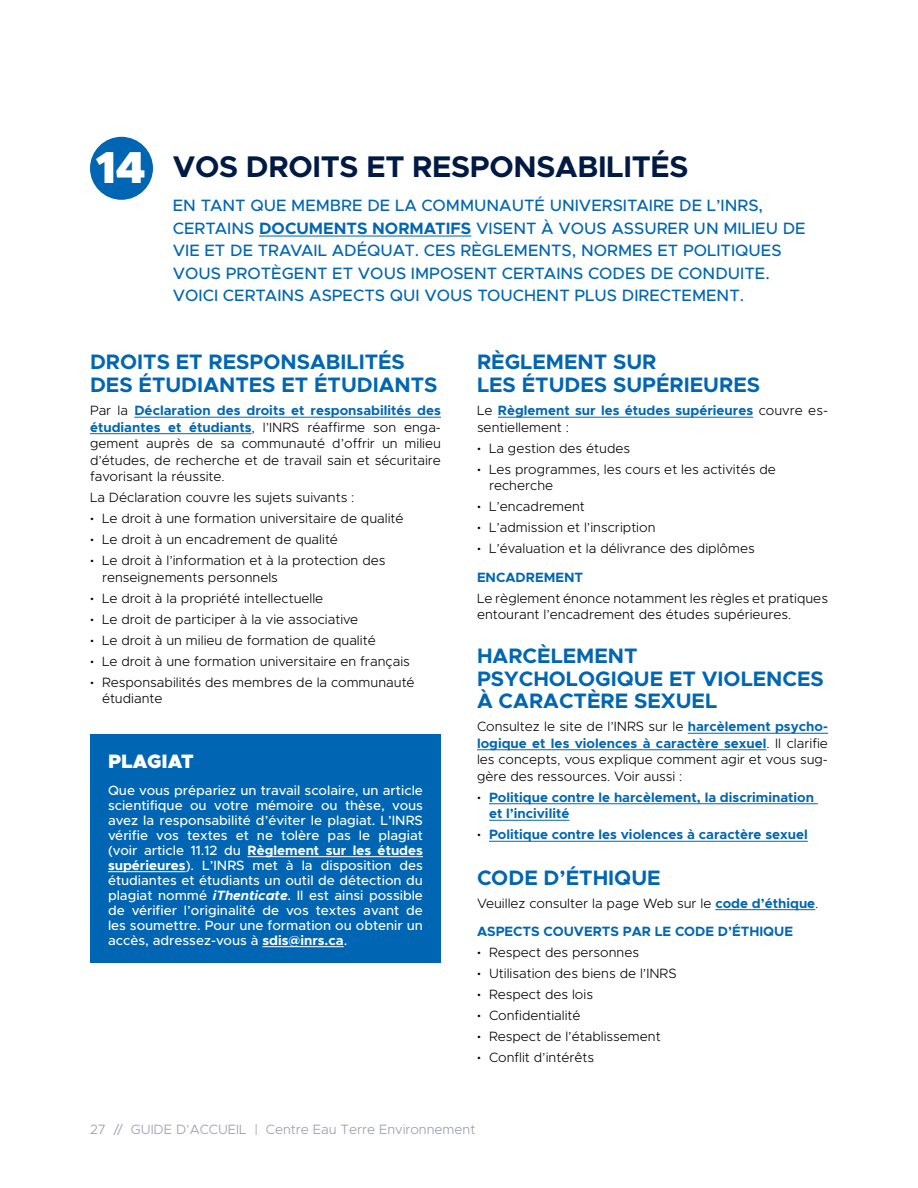
<style>
.page{position:relative;width:918px;height:1188px;background:#fff}
.page>*{position:absolute;margin:0;border:0;box-sizing:border-box;transform-origin:0 0}
.t1{font:900 45px "Metropolis";color:#fff}
.t2{font:700 30px "Metropolis";letter-spacing:-.01em;color:#001a44}
.t3{font:700 21px/22.6px "Metropolis";color:#0066b3}
.t4{font:900 19.5px "Metropolis";color:#fff}
.t5{font:500 16.5px/22.5px "Metropolis";color:#0066b3}
.t6{font:300 13.5px/21px "Metropolis";color:#000}
.t7{font:500 13.5px/15px "Metropolis";color:#fff;text-align:justify}
.t8{font:700 13.5px/16.5px "Metropolis";color:#0066b3}
.t9{font:300 13.5px "Metropolis";color:#9799b0}
.s1{font-weight:700}
.s2{font-weight:700;color:#0066b3}
.s3{font-weight:700;font-style:italic}
.s4{font-weight:300;color:#000}
</style>
<div class="page">
<hr style="left:259px;top:236px;width:212px;height:1px;background:#0066b3">
<div style="left:90px;top:137px;width:63px;height:63px;background:#0066b3;border-radius:50%"></div>
<hr style="left:134px;top:417px;width:307px;height:1px;background:#0066b3">
<hr style="left:90px;top:433px;width:162px;height:1px;background:#0066b3">
<hr style="left:688px;top:733px;width:140px;height:1px;background:#0066b3">
<hr style="left:477px;top:750px;width:290px;height:1px;background:#0066b3">
<hr style="left:489px;top:804px;width:329px;height:1px;background:#0066b3">
<hr style="left:489px;top:820px;width:80px;height:1px;background:#0066b3">
<hr style="left:489px;top:841px;width:319px;height:1px;background:#0066b3">
<hr style="left:715px;top:909px;width:100px;height:1px;background:#0066b3">
<div style="left:90px;top:734px;width:351px;height:229px;background:#0066b3"></div>
<hr style="left:248px;top:856px;width:175px;height:1px;background:#fff">
<hr style="left:108px;top:871px;width:78px;height:1px;background:#fff">
<hr style="left:262px;top:946px;width:82px;height:1px;background:#fff">
<hr style="left:498px;top:417px;width:255px;height:1px;background:#0066b3">
<h1 class="t1" style="left:96px;top:139px;width:51px">14</h1>
<h2 class="t2" style="left:173px;top:148px;width:517px">VOS DROITS ET RESPONSABILITÉS</h2>
<p class="t5" style="left:173px;top:194px;width:634px">EN TANT QUE MEMBRE DE LA COMMUNAUTÉ UNIVERSITAIRE DE L’INRS, CERTAINS <span class="s1">DOCUMENTS NORMATIFS</span> VISENT À VOUS ASSURER UN MILIEU DE VIE ET DE TRAVAIL ADÉQUAT. CES RÈGLEMENTS, NORMES ET POLITIQUES VOUS PROTÈGENT ET VOUS IMPOSENT CERTAINS CODES DE CONDUITE.<br>VOICI CERTAINS ASPECTS QUI VOUS TOUCHENT PLUS DIRECTEMENT.</p>
<h3 class="t3" style="left:90px;top:351px;width:349px">DROITS ET RESPONSABILITÉS<br>DES ÉTUDIANTES ET ÉTUDIANTS</h3>
<p class="t6" style="left:90px;top:402px;width:353px;line-height:16.5px;text-align:justify">Par la <span class="s2">Déclaration des droits et responsabilités des étudiantes et étudiants</span>, l’INRS réaffirme son enga&shy;gement auprès de sa communauté d’offrir un milieu d’études, de recherche et de travail sain et sécuritaire favorisant la réussite.</p>
<p class="t6" style="left:90px;top:487px;width:315px">La Déclaration couvre les sujets suivants :<br><sup>.</sup> Le droit à une formation universitaire de qualité <sup>.</sup> Le droit à un encadrement de qualité<br><sup>.</sup> Le droit à l’information et à la protection des</p>
<p class="t6" style="left:90px;top:567px;width:326px;text-indent:12px">renseignements personnels<br><sup>.</sup> Le droit à la propriété intellectuelle<br><sup>.</sup> Le droit de participer à la vie associative<br><sup>.</sup> Le droit à un milieu de formation de qualité<br><sup>.</sup> Le droit à une formation universitaire en français <sup>.</sup> Responsabilités des membres de la communauté</p>
<p class="t6" style="left:102px;top:688px;width:62px">étudiante</p>
<h3 class="t4" style="left:108px;top:749px;width:87px">PLAGIAT</h3>
<p class="t7" style="left:108px;top:783px;width:317px">Que vous prépariez un travail scolaire, un article scientifique ou votre mémoire ou thèse, vous avez la responsabilité d’éviter le plagiat. L’INRS vérifie vos textes et ne tolère pas le plagiat (voir article 11.12 du <span class="s1">Règlement sur les études supérieures</span>). L’INRS met à la disposition des étudiantes et étudiants un outil de détection du plagiat nommé <span class="s3">iThenticate</span>. Il est ainsi possible de vérifier l’originalité de vos textes avant de les soumettre. Pour une formation ou obtenir un accès, adressez-vous à <span class="s1">sdis@inrs.ca</span>.</p>
<h3 class="t3" style="left:477px;top:351px;width:285px">RÈGLEMENT SUR<br>LES ÉTUDES SUPÉRIEURES</h3>
<p class="t8" style="left:477px;top:403px;width:353px"><span class="s4">Le</span> Règlement sur les études supérieures <span class="s4">couvre es&shy;sentiellement :</span></p>
<p class="t6" style="left:477px;top:438px;width:300px"><sup>.</sup> La gestion des études<br><sup>.</sup> Les programmes, les cours et les activités de</p>
<p class="t6" style="left:477px;top:475px;width:279px;text-indent:12px">recherche<br><sup>.</sup> L’encadrement<br><sup>.</sup> L’admission et l’inscription<br><sup>.</sup> L’évaluation et la délivrance des diplômes</p>
<p class="t8" style="left:477px;top:569px;width:108px">ENCADREMENT</p>
<p class="t6" style="left:477px;top:590px;width:353px;line-height:16.5px">Le règlement énonce notamment les règles et pratiques entourant l’encadrement des études supérieures.</p>
<h3 class="t3" style="left:477px;top:644px;width:348px">HARCÈLEMENT<br>PSYCHOLOGIQUE ET VIOLENCES<br>À CARACTÈRE SEXUEL</h3>
<p class="t6" style="left:477px;top:719px;width:353px;line-height:16.5px;text-align:justify">Consultez le site de l’INRS sur le <span class="s2">harcèlement psycho&shy;logique et les violences à caractère sexuel</span>. Il clarifie les concepts, vous explique comment agir et vous sug&shy;gère des ressources. Voir aussi :</p>
<p class="t8" style="left:489px;top:789px;width:327px;text-indent:-12px"><sup>.</sup> Politique contre le harcèlement, la discrimination et l’incivilité</p>
<p class="t8" style="left:477px;top:827px;width:332px"><sup>.</sup> Politique contre les violences à caractère sexuel</p>
<h3 class="t3" style="left:477px;top:866px;width:185px">CODE D’ÉTHIQUE</h3>
<p class="t8" style="left:477px;top:889px;width:343px;line-height:28.5px"><span class="s4">Veuillez consulter la page Web sur le</span> code d’éthique<span class="s4">.<br></span>ASPECTS COUVERTS PAR LE CODE D’ÉTHIQUE</p>
<p class="t6" style="left:477px;top:942px;width:201px"><sup>.</sup> Respect des personnes<br><sup>.</sup> Utilisation des biens de l’INRS <sup>.</sup> Respect des lois<br><sup>.</sup> Confidentialité<br><sup>.</sup> Respect de l’établissement<br><sup>.</sup> Conflit d’intérêts</p>
<p class="t9" style="left:90px;top:1121px;width:387px">27 // GUIDE D’ACCUEIL | Centre Eau Terre Environnement</p>
</div>
